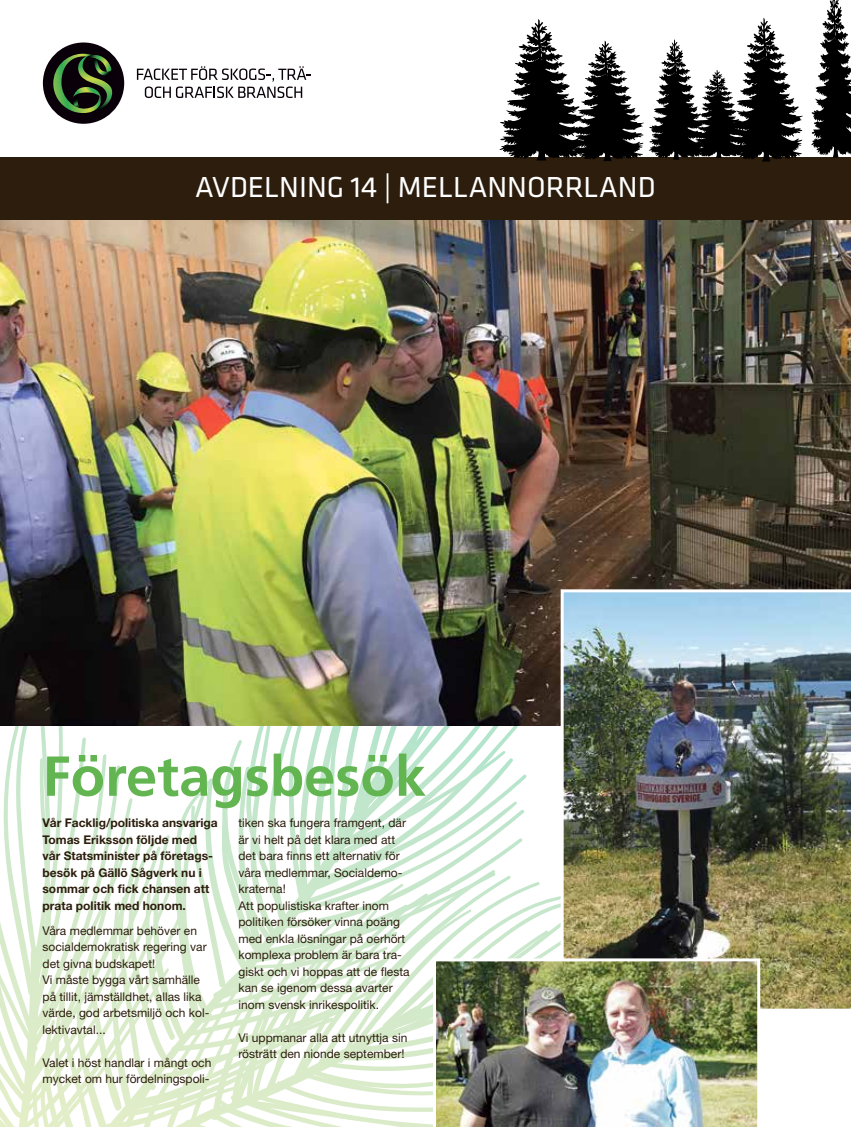
<style>
.page{position:relative;width:851px;height:1127px;background:#fff}
.page>*{position:absolute;margin:0;border:0;box-sizing:border-box;transform-origin:0 0}
.t1{font:700 56.25px "Frutiger LT Std";color:#62b550}
.t2{font:30px "Klavika";color:#fff}
.t3{font:12px/16.5px "Helvetica Neue LT Std";color:#2c1d0c}
.t4{font:700 12px/16.5px "Helvetica Neue LT Std";color:#2c1d0c}
</style>
<div class="page">
<svg style="left:137px;top:66px;width:174px;height:32px"></svg>
<div style="left:43px;top:42px;width:81px;height:82px;background:#0a0009;border-radius:50%"></div>
<svg style="left:53px;top:54px;width:59px;height:59px"></svg>
<div style="left:0;top:157px;width:850px;height:63px;background:#2c1d0c"></div>
<svg style="left:499px;top:18px;width:304px;height:144px"></svg>
<svg style="left:811px;top:0;width:39px;height:158px"></svg>
<svg style="left:0;top:725px;width:560px;height:402px"></svg>
<img style="left:0;top:220px;width:850px;height:505px">
<img style="left:560px;top:589px;width:290px;height:420px">
<img style="left:433px;top:958px;width:327px;height:169px">
<h2 class="t2" style="left:195px;top:167px;width:462px">AVDELNING 14 | MELLANNORRLAND</h2>
<h1 class="t1" style="left:43px;top:743px;width:385px">Företagsbesök</h1>
<p class="t4" style="left:43px;top:814px;width:177px">Vår Facklig/politiska ansvariga<br>Tomas Eriksson följde med vår Statsminister på företags&shy;besök på Gällö Sågverk nu i sommar och fick chansen att prata politik med honom.</p>
<p class="t3" style="left:43px;top:922px;width:168px">Våra medlemmar behöver en socialdemokratisk regering var det givna budskapet!<br>Vi måste bygga vårt samhälle på tillit, jämställdhet, allas lika värde, god arbetsmiljö och kol&shy;lektivavtal...</p>
<p class="t3" style="left:43px;top:1054px;width:170px">Valet i höst handlar i mångt och mycket om hur fördelningspoli-</p>
<p class="t3" style="left:238px;top:814px;width:172px">tiken ska fungera framgent, där är vi helt på det klara med att det bara finns ett alternativ för våra medlemmar, Socialdemo&shy;kraterna!<br>Att populistiska krafter inom politiken försöker vinna poäng med enkla lösningar på oerhört komplexa problem är bara tra&shy;giskt och vi hoppas att de flesta kan se igenom dessa avarter inom svensk inrikespolitik.</p>
<p class="t3" style="left:238px;top:1029px;width:170px">Vi uppmanar alla att utnyttja sin rösträtt den nionde september!</p>
</div>
